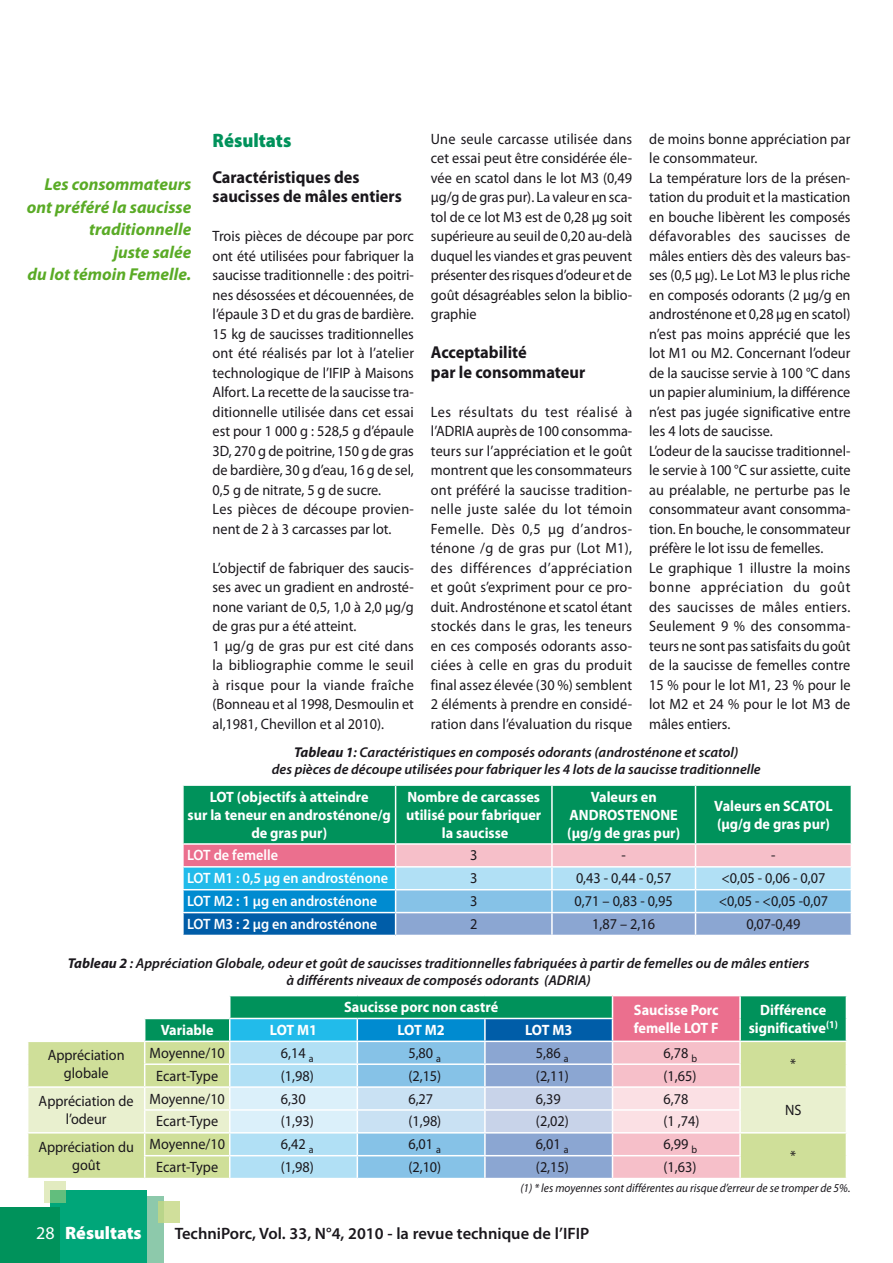
<style>
.page{position:relative;width:893px;height:1263px;background:#fff}
.page>*{position:absolute;margin:0;border:0;box-sizing:border-box;transform-origin:0 0}
.t1{font:900 19.5px "Myriad Pro";color:#00925b;scale:.95 1}
.t2{font:900 18px "Myriad Pro";color:#fff}
.t3{font:italic 700 17.25px/22.5px "Myriad Pro";color:#5aab26;text-align:right}
.t4{font:700 17.25px/19.5px "Myriad Pro";color:#1a171c;scale:.95 1}
.t5{font:600 16.5px "Myriad Pro";color:#1a171c}
.t6{font:15px/19.5px "Myriad Pro";color:#1a171c;scale:.95 1}
.t7{font:700 15px/18px "Myriad Pro";color:#fff;text-align:center;scale:.95 1}
.t8{font:600 15px "Myriad Pro";color:#fff;scale:.95 1}
.t9{font:italic 600 14.25px/17.1px "Myriad Pro";color:#1a171c;text-align:center}
.t10{font:italic 12px "Myriad Pro";color:#1a171c;scale:.95 1}
.s1{font-weight:700}
.s2{font-weight:400}
</style>
<div class="page">
<div style="left:146px;top:1196px;width:18px;height:67px;background:#8dc9ab"></div>
<div style="left:50px;top:1191px;width:97px;height:72px;background:#00a679"></div>
<div style="left:0;top:1208px;width:60px;height:55px;background:#00925b"></div>
<svg style="left:159px;top:1201px;width:21px;height:21px"></svg>
<svg style="left:44px;top:1182px;width:21px;height:21px"></svg>
<svg style="left:183px;top:786px;width:669px;height:149px;background:#5aa6a6"></svg>
<hr style="left:182px;top:786px;width:2px;height:57px;background:#fff">
<hr style="left:851px;top:786px;width:1px;height:57px;background:#fff">
<hr style="left:182px;top:843px;width:214px;height:2px;background:#fff">
<hr style="left:396px;top:843px;width:156px;height:2px;background:#fff">
<hr style="left:552px;top:843px;width:143px;height:2px;background:#fff">
<hr style="left:695px;top:843px;width:157px;height:2px;background:#fff">
<svg style="left:28px;top:995px;width:819px;height:183px;background:#b1cbc5"></svg>
<hr style="left:740px;top:1040px;width:107px;height:2px;background:#fff">
<h1 class="t1" style="left:213px;top:129px;width:84px">Résultats</h1>
<p class="t4" style="left:213px;top:166px;width:201px">Caractéristiques des saucisses de mâles entiers</p>
<p class="t6" style="left:213px;top:226px;width:214px">Trois pièces de découpe par porc ont été utilisées pour fabriquer la saucisse traditionnelle : des poitri&shy;nes désossées et découennées, de l’épaule 3 D et du gras de bardière.<br>15 kg de saucisses traditionnelles ont été réalisés par lot à l’atelier technologique de l’IFIP à Maisons Alfort. La recette de la saucisse tra&shy;ditionnelle utilisée dans cet essai est pour 1 000 g : 528,5 g d’épaule 3D, 270 g de poitrine, 150 g de gras de bardière, 30 g d’eau, 16 g de sel, 0,5 g de nitrate, 5 g de sucre.<br>Les pièces de découpe provien&shy;nent de 2 à 3 carcasses par lot.</p>
<p class="t6" style="left:213px;top:558px;width:213px">L’objectif de fabriquer des saucis&shy;ses avec un gradient en androsté&shy;none variant de 0,5, 1,0 à 2,0 µg/g de gras pur a été atteint.<br>1 µg/g de gras pur est cité dans la bibliographie comme le seuil à risque pour la viande fraîche (Bonneau et al 1998, Desmoulin et al,1981, Chevillon et al 2010).</p>
<p class="t6" style="left:431px;top:129px;width:213px;text-align:justify">Une seule carcasse utilisée dans cet essai peut être considérée éle&shy;vée en scatol dans le lot M3 (0,49 µg/g de gras pur). La valeur en sca&shy;tol de ce lot M3 est de 0,28 µg soit supérieure au seuil de 0,20 au-delà duquel les viandes et gras peuvent présenter des risques d’odeur et de goût désagréables selon la biblio&shy;graphie</p>
<p class="t4" style="left:431px;top:342px;width:164px">Acceptabilité<br>par le consommateur</p>
<p class="t6" style="left:431px;top:402px;width:214px;text-align:justify">Les résultats du test réalisé à l’ADRIA auprès de 100 consomma&shy;teurs sur l’appréciation et le goût montrent que les consommateurs ont préféré la saucisse tradition&shy;nelle juste salée du lot témoin Femelle. Dès 0,5 µg d’andros&shy;ténone /g de gras pur (Lot M1), des différences d’appréciation et goût s’expriment pour ce pro&shy;duit. Androsténone et scatol étant stockés dans le gras, les teneurs en ces composés odorants asso&shy;ciées à celle en gras du produit final assez élevée (30 %) semblent 2 éléments à prendre en considé&shy;ration dans l’évaluation du risque</p>
<p class="t6" style="left:649px;top:129px;width:213px">de moins bonne appréciation par le consommateur.<br>La température lors de la présen&shy;tation du produit et la mastication en bouche libèrent les composés défavorables des saucisses de mâles entiers dès des valeurs bas&shy;ses (0,5 µg). Le Lot M3 le plus riche en composés odorants (2 µg/g en androsténone et 0,28 µg en scatol) n’est pas moins apprécié que les lot M1 ou M2. Concernant l’odeur de la saucisse servie à 100 °C dans un papier aluminium, la différence n’est pas jugée significative entre les 4 lots de saucisse.<br>L’odeur de la saucisse traditionnel&shy;le servie à 100 °C sur assiette, cuite au préalable, ne perturbe pas le consommateur avant consomma&shy;tion. En bouche, le consommateur préfère le lot issu de femelles.<br>Le graphique 1 illustre la moins bonne appréciation du goût des saucisses de mâles entiers.<br>Seulement 9 % des consomma&shy;teurs ne sont pas satisfaits du goût de la saucisse de femelles contre<br>15 % pour le lot M1, 23 % pour le lot M2 et 24 % pour le lot M3 de mâles entiers.</p>
<p class="t9" style="left:272px;top:743px;width:490px"><span class="s1">Tableau 1</span>: Caractéristiques en composés odorants (androsténone et scatol)<br>des pièces de découpe utilisées pour fabriquer les 4 lots de la saucisse traditionnelle</p>
<p class="t7" style="left:188px;top:787px;width:215px">LOT (objectifs à atteindre<br>sur la teneur en androsténone/g de gras pur)</p>
<p class="t7" style="left:406px;top:787px;width:144px">Nombre de carcasses utilisé pour fabriquer la saucisse</p>
<p class="t7" style="left:567px;top:787px;width:120px">Valeurs en<br>ANDROSTENONE (µg/g de gras pur)</p>
<p class="t7" style="left:714px;top:796px;width:126px;text-align:left">Valeurs en SCATOL (µg/g de gras pur)</p>
<p class="t8" style="left:187px;top:846px;width:97px">LOT de femelle</p>
<p class="t6" style="left:470px;top:845px;width:9px">3</p>
<p class="t6" style="left:622px;top:845px;width:6px">-</p>
<p class="t6" style="left:771px;top:845px;width:6px">-</p>
<p class="t8" style="left:187px;top:869px;width:213px">LOT M1 : 0,5 µg en androsténone</p>
<p class="t6" style="left:470px;top:868px;width:9px">3</p>
<p class="t6" style="left:576px;top:868px;width:102px">0,43 - 0,44 - 0,57</p>
<p class="t6" style="left:721px;top:868px;width:111px">&lt;0,05 - 0,06 - 0,07</p>
<p class="t8" style="left:187px;top:891px;width:202px">LOT M2 : 1 µg en androsténone</p>
<p class="t6" style="left:470px;top:891px;width:9px">3</p>
<p class="t6" style="left:575px;top:891px;width:105px">0,71 – 0,83 - 0,95</p>
<p class="t6" style="left:719px;top:891px;width:117px">&lt;0,05 - &lt;0,05 -0,07</p>
<p class="t8" style="left:187px;top:914px;width:202px">LOT M3 : 2 µg en androsténone</p>
<p class="t6" style="left:470px;top:914px;width:9px">2</p>
<p class="t6" style="left:592px;top:914px;width:68px">1,87 – 2,16</p>
<p class="t6" style="left:746px;top:914px;width:58px">0,07-0,49</p>
<p class="t9" style="left:68px;top:954px;width:743px"><span class="s1">Tableau 2</span> : Appréciation Globale, odeur et goût de saucisses traditionnelles fabriquées à partir de femelles ou de mâles entiers à différents niveaux de composés odorants (ADRIA)</p>
<p class="t7" style="left:344px;top:997px;width:164px">Saucisse porc non castré</p>
<p class="t7" style="left:634px;top:1000px;width:91px;text-align:left">Saucisse Porc femelle LOT F</p>
<p class="t7" style="left:749px;top:1000px;width:95px">Différence significative<sup>(1)</sup></p>
<p class="t3" style="left:27px;top:173px;width:166px">Les consommateurs ont préféré la saucisse traditionnelle<br>juste salée<br>du lot témoin Femelle.</p>
<p class="t7" style="left:161px;top:1020px;width:57px">Variable</p>
<p class="t7" style="left:270px;top:1020px;width:51px">LOT M1</p>
<p class="t7" style="left:398px;top:1020px;width:51px">LOT M2</p>
<p class="t7" style="left:525px;top:1020px;width:51px">LOT M3</p>
<p class="t6" style="left:48px;top:1046px;width:82px;line-height:18px;text-align:center">Appréciation globale</p>
<p class="t6" style="left:150px;top:1043px;width:81px">Moyenne/10</p>
<p class="t6" style="left:281px;top:1043px;width:36px">6,14 <sub>a</sub></p>
<p class="t6" style="left:408px;top:1043px;width:36px">5,80 <sub>a</sub></p>
<p class="t6" style="left:536px;top:1043px;width:36px">5,86 <sub>a</sub></p>
<p class="t6" style="left:663px;top:1043px;width:37px">6,78 <sub>b</sub></p>
<p class="t6" style="left:790px;top:1054px;width:8px">*</p>
<p class="t6" style="left:156px;top:1066px;width:67px">Ecart-Type</p>
<p class="t6" style="left:281px;top:1066px;width:36px">(1,98)</p>
<p class="t6" style="left:408px;top:1066px;width:36px">(2,15)</p>
<p class="t6" style="left:536px;top:1066px;width:36px">(2,11)</p>
<p class="t6" style="left:663px;top:1066px;width:36px">(1,65)</p>
<p class="t6" style="left:39px;top:1092px;width:102px;line-height:18px;text-align:center">Appréciation de l’odeur</p>
<p class="t6" style="left:149px;top:1088px;width:81px">Moyenne/10</p>
<p class="t6" style="left:281px;top:1088px;width:28px">6,30</p>
<p class="t6" style="left:408px;top:1088px;width:28px">6,27</p>
<p class="t6" style="left:536px;top:1088px;width:28px">6,39</p>
<p class="t6" style="left:664px;top:1088px;width:28px">6,78</p>
<p class="t6" style="left:156px;top:1111px;width:67px">Ecart-Type</p>
<p class="t6" style="left:281px;top:1111px;width:36px">(1,93)</p>
<p class="t6" style="left:408px;top:1111px;width:36px">(1,98)</p>
<p class="t6" style="left:536px;top:1111px;width:36px">(2,02)</p>
<p class="t6" style="left:664px;top:1111px;width:39px">(1 ,74)</p>
<p class="t6" style="left:785px;top:1100px;width:19px">NS</p>
<p class="t6" style="left:38px;top:1137px;width:102px;line-height:18px;text-align:center">Appréciation du goût</p>
<p class="t6" style="left:150px;top:1134px;width:81px">Moyenne/10</p>
<p class="t6" style="left:281px;top:1134px;width:36px">6,42 <sub>a</sub></p>
<p class="t6" style="left:408px;top:1134px;width:36px">6,01 <sub>a</sub></p>
<p class="t6" style="left:536px;top:1134px;width:36px">6,01 <sub>a</sub></p>
<p class="t6" style="left:663px;top:1134px;width:37px">6,99 <sub>b</sub></p>
<p class="t6" style="left:790px;top:1146px;width:8px">*</p>
<p class="t6" style="left:156px;top:1157px;width:67px">Ecart-Type</p>
<p class="t6" style="left:281px;top:1157px;width:36px">(1,98)</p>
<p class="t6" style="left:408px;top:1157px;width:36px">(2,10)</p>
<p class="t6" style="left:536px;top:1157px;width:36px">(2,15)</p>
<p class="t6" style="left:663px;top:1157px;width:36px">(1,63)</p>
<p class="t10" style="left:520px;top:1181px;width:349px">(1) * les moyennes sont différentes au risque d’erreur de se tromper de 5%.</p>
<p class="t2" style="left:36px;top:1222px;width:107px"><span class="s2">28</span> Résultats</p>
<p class="t5" style="left:175px;top:1223px;width:416px">TechniPorc, Vol. 33, N°4, 2010 - la revue technique de l’IFIP</p>
</div>
